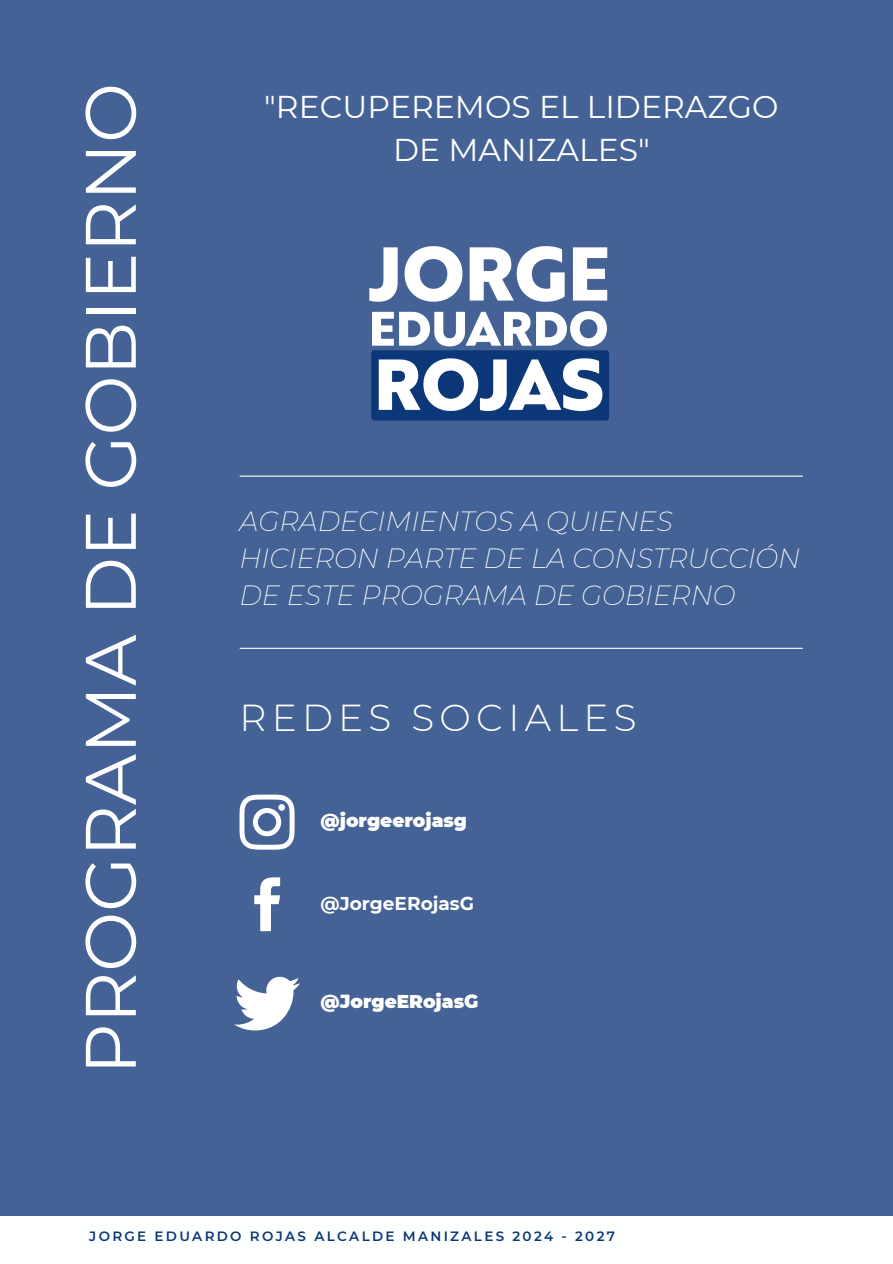
<style>
.page{position:relative;width:893px;height:1264px;background:#fff}
.page>*{position:absolute;margin:0;border:0;box-sizing:border-box;transform-origin:0 0}
.t1{font:71.4px "Montserrat";color:#fff}
.t2{font:300 37.5px "Montserrat";letter-spacing:.14em;color:#fff}
.t3{font:31.5px/43.8px "Montserrat";color:#fff;text-align:center}
.t4{font:italic 200 27.15px/37.2px "Montserrat";color:#fff}
.t5{font:900 18.6px "Montserrat";color:#fff}
.t6{font:700 18.6px "Montserrat";color:#fff}
.t7{font:600 13.5px "Montserrat";letter-spacing:.17em;color:#0c3777}
</style>
<div class="page">
<div style="left:0;top:0;width:892px;height:1262px;background:#446295"></div>
<hr style="left:240px;top:647px;width:562px;height:2px;background:#fff">
<hr style="left:240px;top:475px;width:562px;height:1px;background:#fff">
<img style="left:369px;top:246px;width:240px;height:175px">
<svg style="left:239px;top:794px;width:55px;height:55px"></svg>
<div style="left:278px;top:804px;width:7px;height:6px;background:#fff;border-radius:50%"></div>
<svg style="left:254px;top:877px;width:26px;height:54px"></svg>
<svg style="left:234px;top:976px;width:66px;height:54px"></svg>
<div style="left:0;top:1216px;width:892px;height:46px;background:#feffff"></div>
<p class="t1" style="left:67px;top:1074px;width:993px;rotate:-90deg">PROGRAMA DE GOBIERNO</p>
<p class="t3" style="left:264px;top:84px;width:516px">"RECUPEREMOS EL LIDERAZGO<br>DE MANIZALES"</p>
<p class="t4" style="left:239px;top:502px;width:562px">AGRADECIMIENTOS A QUIENES<br>HICIERON PARTE DE LA CONSTRUCCIÓN<br>DE ESTE PROGRAMA DE GOBIERNO</p>
<p class="t2" style="left:239px;top:694px;width:398px">REDES SOCIALES</p>
<p class="t5" style="left:320px;top:809px;width:148px">@jorgeerojasg</p>
<p class="t6" style="left:320px;top:891px;width:155px">@JorgeERojasG</p>
<p class="t5" style="left:320px;top:990px;width:159px">@JorgeERojasG</p>
<p class="t7" style="left:89px;top:1227px;width:527px">JORGE EDUARDO ROJAS ALCALDE MANIZALES 2024 - 2027</p>
</div>
